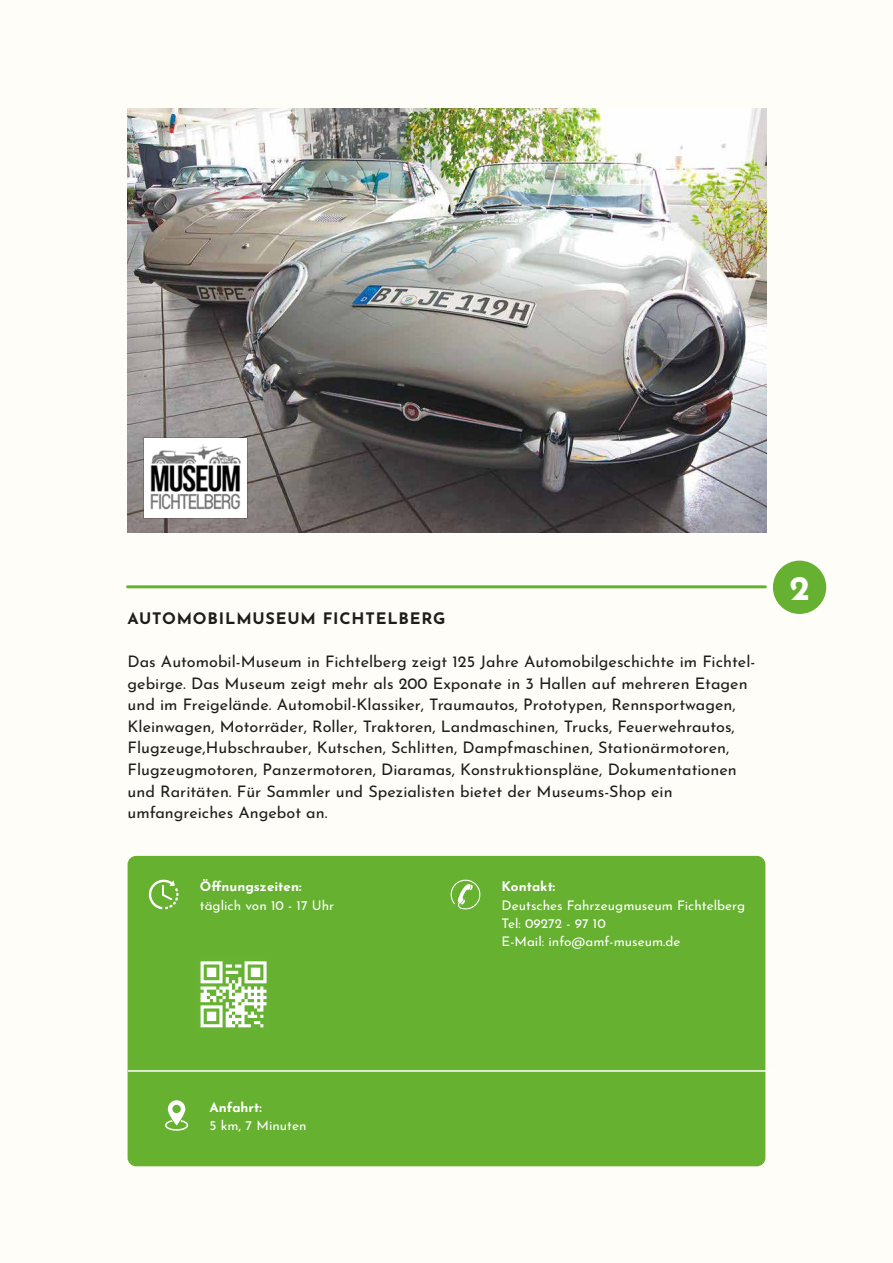
<style>
.page{position:relative;width:893px;height:1263px;background:#fff}
.page>*{position:absolute;margin:0;border:0;box-sizing:border-box;transform-origin:0 0}
.t1{font:700 34.35px "Josefin Sans";color:#fff}
.t2{font:15.9px/21.6px "Josefin Sans";color:#1d1d1b}
.t3{font:700 15.9px "Josefin Sans";letter-spacing:.05em;color:#1d1d1b}
.t4{font:13.2px/18px "Josefin Sans";color:#fff}
.t5{font:700 13.2px "Josefin Sans";color:#fff}
</style>
<div class="page">
<div style="left:0;top:0;width:892px;height:1263px;background:#fffdf7"></div>
<hr style="left:128px;top:585px;width:637px;height:3px;background:#66b132">
<div style="left:773px;top:561px;width:53px;height:53px;background:#66b132;border-radius:50%"></div>
<div style="left:128px;top:856px;width:637px;height:310px;background:#66b130;border-radius:9px"></div>
<hr style="left:128px;top:1070px;width:649px;height:2px;background:#fff">
<svg style="left:148px;top:879px;width:31px;height:30px"></svg>
<svg style="left:165px;top:1100px;width:23px;height:31px"></svg>
<svg style="left:450px;top:879px;width:31px;height:30px"></svg>
<img style="left:128px;top:108px;width:639px;height:425px">
<img style="left:143px;top:438px;width:104px;height:81px">
<div style="left:197px;top:958px;width:73px;height:72px;background:linear-gradient(to right,#66b232,#66b232)"></div>
<svg style="left:201px;top:961px;width:66px;height:66px"></svg>
<p class="t3" style="left:128px;top:612px;width:319px">AUTOMOBILMUSEUM FICHTELBERG</p>
<p class="t2" style="left:128px;top:652px;width:629px">Das Automobil-Museum in Fichtelberg zeigt 125 Jahre Automobilgeschichte im Fichtel&shy;gebirge. Das Museum zeigt mehr als 200 Exponate in 3 Hallen auf mehreren Etagen und im Freigelände. Automobil-Klassiker, Traumautos, Prototypen, Rennsportwagen, Kleinwagen, Motorräder, Roller, Traktoren, Landmaschinen, Trucks, Feuerwehrautos, Flugzeuge,Hubschrauber, Kutschen, Schlitten, Dampfmaschinen, Stationärmotoren, Flugzeugmotoren, Panzermotoren, Diaramas, Konstruktionspläne, Dokumentationen und Raritäten. Für Sammler und Spezialisten bietet der Museums-Shop ein umfangreiches Angebot an.</p>
<p class="t5" style="left:200px;top:881px;width:103px">Öffnungszeiten:</p>
<p class="t4" style="left:200px;top:897px;width:136px">täglich von 10 - 17 Uhr</p>
<p class="t5" style="left:502px;top:881px;width:55px">Kontakt:</p>
<p class="t4" style="left:502px;top:897px;width:245px">Deutsches Fahrzeugmuseum Fichtelberg<br>Tel: 09272 - 97 10<br>E-Mail: info@amf-museum.de</p>
<h1 class="t1" style="left:789px;top:574px;width:22px">2</h1>
<p class="t5" style="left:209px;top:1102px;width:54px">Anfahrt:</p>
<p class="t4" style="left:209px;top:1118px;width:99px">5 km, 7 Minuten</p>
</div>
